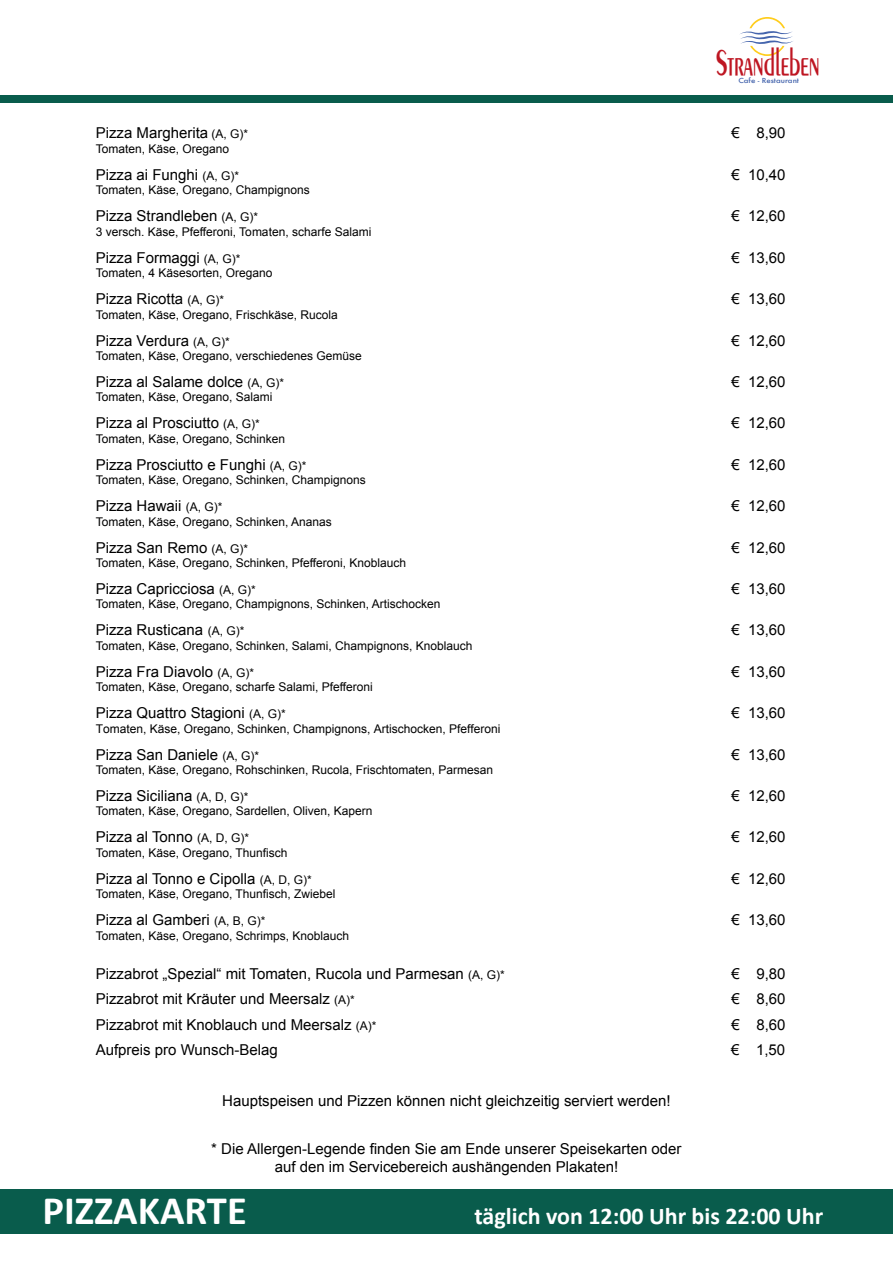
<style>
.page{position:relative;width:893px;height:1263px;background:#fff}
.page>*{position:absolute;margin:0;border:0;box-sizing:border-box;transform-origin:0 0}
.t1{font:700 40.5px "Calibri";color:#fff}
.t2{font:700 36px "Perrine Small";color:#be1622;scale:.62 1}
.t3{font:700 24px "Calibri";color:#fff}
.t4{font:15px/18px "Arial";color:#000;text-align:center}
.t5{font:12px "Arial";color:#000}
.t6{font:500 6.75px "Futura";color:#4565ad;scale:1.15 1}
.s1{font-size:12px}
</style>
<div class="page">
<div style="left:0;top:1189px;width:893px;height:45px;background:#095c4c"></div>
<div style="left:0;top:95px;width:893px;height:8px;background:#095c4c"></div>
<svg style="left:740px;top:17px;width:53px;height:39px"></svg>
<h2 class="t2" style="left:715px;top:39px;width:170px">Strandleben</h2>
<p class="t6" style="left:738px;top:76px;width:54px">Cafe - Restaurant</p>
<p class="t4" style="left:96px;top:124px;width:154px">Pizza Margherita <span class="s1">(A, G)*</span></p>
<p class="t4" style="left:731px;top:124px;width:56px">€ 8,90</p>
<p class="t5" style="left:96px;top:141px;width:135px">Tomaten, Käse, Oregano</p>
<p class="t4" style="left:96px;top:166px;width:145px">Pizza ai Funghi <span class="s1">(A, G)*</span></p>
<p class="t4" style="left:731px;top:166px;width:56px">€ 10,40</p>
<p class="t5" style="left:96px;top:182px;width:216px">Tomaten, Käse, Oregano, Champignons</p>
<p class="t4" style="left:96px;top:207px;width:164px">Pizza Strandleben <span class="s1">(A, G)*</span></p>
<p class="t4" style="left:731px;top:207px;width:56px">€ 12,60</p>
<p class="t5" style="left:96px;top:224px;width:277px">3 versch. Käse, Pfefferoni, Tomaten, scharfe Salami</p>
<p class="t4" style="left:96px;top:249px;width:146px">Pizza Formaggi <span class="s1">(A, G)*</span></p>
<p class="t4" style="left:731px;top:249px;width:56px">€ 13,60</p>
<p class="t5" style="left:96px;top:265px;width:178px">Tomaten, 4 Käsesorten, Oregano</p>
<p class="t4" style="left:96px;top:290px;width:130px">Pizza Ricotta <span class="s1">(A, G)*</span></p>
<p class="t4" style="left:731px;top:290px;width:56px">€ 13,60</p>
<p class="t5" style="left:96px;top:306px;width:244px">Tomaten, Käse, Oregano, Frischkäse, Rucola</p>
<p class="t4" style="left:96px;top:331px;width:136px">Pizza Verdura <span class="s1">(A, G)*</span></p>
<p class="t4" style="left:731px;top:331px;width:56px">€ 12,60</p>
<p class="t5" style="left:96px;top:348px;width:268px">Tomaten, Käse, Oregano, verschiedenes Gemüse</p>
<p class="t4" style="left:96px;top:373px;width:190px">Pizza al Salame dolce <span class="s1">(A, G)*</span></p>
<p class="t4" style="left:731px;top:373px;width:56px">€ 12,60</p>
<p class="t5" style="left:96px;top:389px;width:178px">Tomaten, Käse, Oregano, Salami</p>
<p class="t4" style="left:96px;top:414px;width:166px">Pizza al Prosciutto <span class="s1">(A, G)*</span></p>
<p class="t4" style="left:731px;top:414px;width:56px">€ 12,60</p>
<p class="t5" style="left:96px;top:431px;width:191px">Tomaten, Käse, Oregano, Schinken</p>
<p class="t4" style="left:96px;top:456px;width:212px">Pizza Prosciutto e Funghi <span class="s1">(A, G)*</span></p>
<p class="t4" style="left:731px;top:456px;width:56px">€ 12,60</p>
<p class="t5" style="left:96px;top:472px;width:272px">Tomaten, Käse, Oregano, Schinken, Champignons</p>
<p class="t4" style="left:96px;top:497px;width:128px">Pizza Hawaii <span class="s1">(A, G)*</span></p>
<p class="t4" style="left:731px;top:497px;width:56px">€ 12,60</p>
<p class="t5" style="left:96px;top:513px;width:238px">Tomaten, Käse, Oregano, Schinken, Ananas</p>
<p class="t4" style="left:96px;top:538px;width:154px">Pizza San Remo <span class="s1">(A, G)*</span></p>
<p class="t4" style="left:731px;top:538px;width:56px">€ 12,60</p>
<p class="t5" style="left:96px;top:555px;width:312px">Tomaten, Käse, Oregano, Schinken, Pfefferoni, Knoblauch</p>
<p class="t4" style="left:96px;top:580px;width:162px">Pizza Capricciosa <span class="s1">(A, G)*</span></p>
<p class="t4" style="left:731px;top:580px;width:56px">€ 13,60</p>
<p class="t5" style="left:96px;top:596px;width:346px">Tomaten, Käse, Oregano, Champignons, Schinken, Artischocken</p>
<p class="t4" style="left:96px;top:621px;width:150px">Pizza Rusticana <span class="s1">(A, G)*</span></p>
<p class="t4" style="left:731px;top:621px;width:56px">€ 13,60</p>
<p class="t5" style="left:96px;top:638px;width:378px">Tomaten, Käse, Oregano, Schinken, Salami, Champignons, Knoblauch</p>
<p class="t4" style="left:96px;top:663px;width:160px">Pizza Fra Diavolo <span class="s1">(A, G)*</span></p>
<p class="t4" style="left:731px;top:663px;width:56px">€ 13,60</p>
<p class="t5" style="left:96px;top:679px;width:279px">Tomaten, Käse, Oregano, scharfe Salami, Pfefferoni</p>
<p class="t4" style="left:96px;top:704px;width:192px">Pizza Quattro Stagioni <span class="s1">(A, G)*</span></p>
<p class="t4" style="left:731px;top:704px;width:56px">€ 13,60</p>
<p class="t5" style="left:96px;top:720px;width:406px">Tomaten, Käse, Oregano, Schinken, Champignons, Artischocken, Pfefferoni</p>
<p class="t4" style="left:96px;top:745px;width:165px">Pizza San Daniele <span class="s1">(A, G)*</span></p>
<p class="t4" style="left:731px;top:745px;width:56px">€ 13,60</p>
<p class="t5" style="left:96px;top:762px;width:399px">Tomaten, Käse, Oregano, Rohschinken, Rucola, Frischtomaten, Parmesan</p>
<p class="t4" style="left:96px;top:787px;width:154px">Pizza Siciliana <span class="s1">(A, D, G)*</span></p>
<p class="t4" style="left:731px;top:787px;width:56px">€ 12,60</p>
<p class="t5" style="left:96px;top:803px;width:278px">Tomaten, Käse, Oregano, Sardellen, Oliven, Kapern</p>
<p class="t4" style="left:96px;top:828px;width:155px">Pizza al Tonno <span class="s1">(A, D, G)*</span></p>
<p class="t4" style="left:731px;top:828px;width:56px">€ 12,60</p>
<p class="t5" style="left:96px;top:845px;width:193px">Tomaten, Käse, Oregano, Thunfisch</p>
<p class="t4" style="left:96px;top:870px;width:217px">Pizza al Tonno e Cipolla <span class="s1">(A, D, G)*</span></p>
<p class="t4" style="left:731px;top:870px;width:56px">€ 12,60</p>
<p class="t5" style="left:96px;top:886px;width:241px">Tomaten, Käse, Oregano, Thunfisch, Zwiebel</p>
<p class="t4" style="left:96px;top:911px;width:171px">Pizza al Gamberi <span class="s1">(A, B, G)*</span></p>
<p class="t4" style="left:731px;top:911px;width:56px">€ 13,60</p>
<p class="t5" style="left:96px;top:927px;width:255px">Tomaten, Käse, Oregano, Schrimps, Knoblauch</p>
<p class="t4" style="left:96px;top:964px;width:411px">Pizzabrot „Spezial“ mit Tomaten, Rucola und Parmesan <span class="s1">(A, G)*</span></p>
<p class="t4" style="left:731px;top:964px;width:56px">€ 9,80</p>
<p class="t4" style="left:96px;top:990px;width:261px">Pizzabrot mit Kräuter und Meersalz <span class="s1">(A)*</span></p>
<p class="t4" style="left:731px;top:990px;width:56px">€ 8,60</p>
<p class="t4" style="left:96px;top:1015px;width:282px">Pizzabrot mit Knoblauch und Meersalz <span class="s1">(A)*</span></p>
<p class="t4" style="left:731px;top:1015px;width:56px">€ 8,60</p>
<p class="t4" style="left:96px;top:1041px;width:184px">Aufpreis pro Wunsch-Belag</p>
<p class="t4" style="left:731px;top:1041px;width:56px">€ 1,50</p>
<p class="t4" style="left:222px;top:1092px;width:450px">Hauptspeisen und Pizzen können nicht gleichzeitig serviert werden!</p>
<p class="t4" style="left:211px;top:1140px;width:472px">* Die Allergen-Legende finden Sie am Ende unserer Speisekarten oder auf den im Servicebereich aushängenden Plakaten!</p>
<h1 class="t1" style="left:43px;top:1186px;width:206px">PIZZAKARTE</h1>
<h3 class="t3" style="left:475px;top:1201px;width:350px">täglich von 12:00 Uhr bis 22:00 Uhr</h3>
</div>
